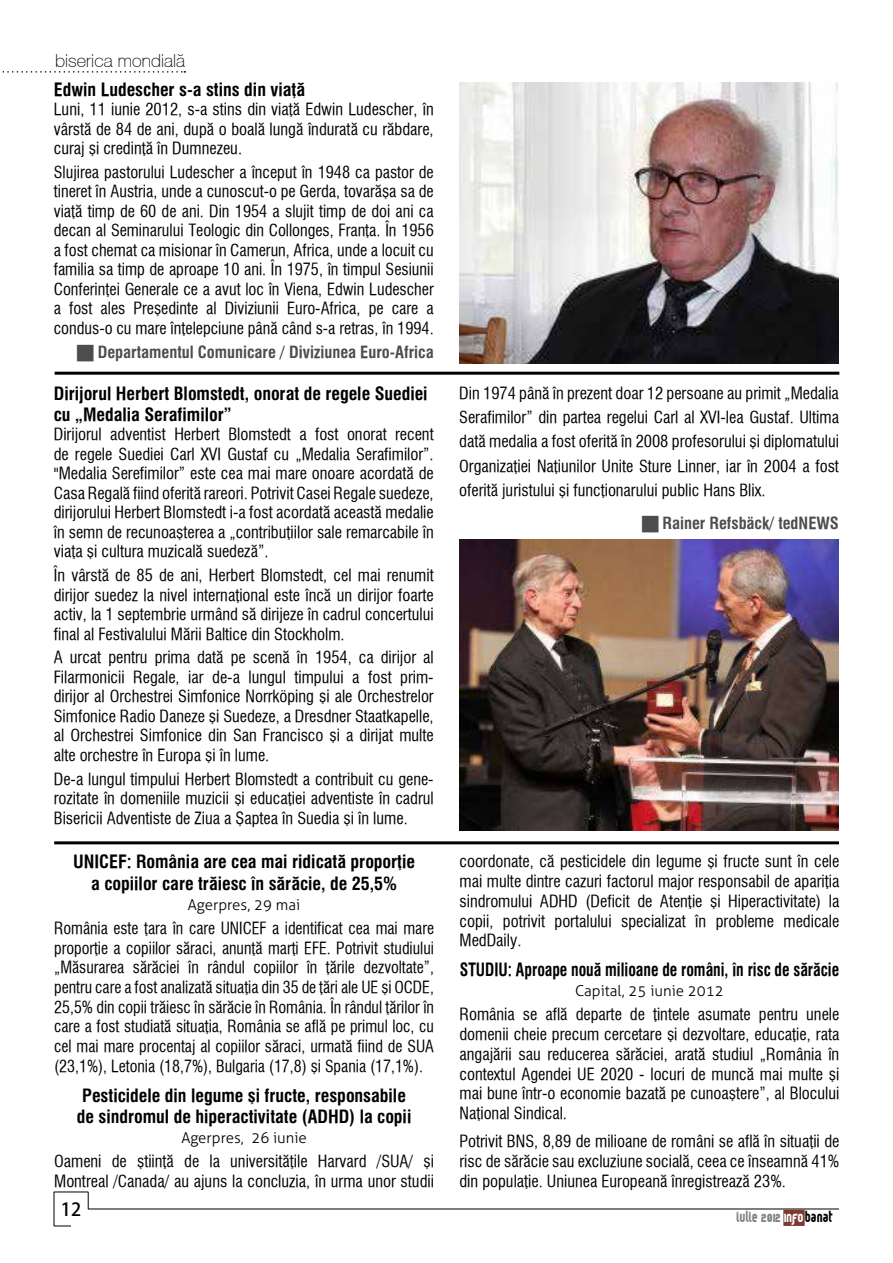
<style>
.page{position:relative;width:893px;height:1263px;background:#fff}
.page>*{position:absolute;margin:0;border:0;box-sizing:border-box;transform-origin:0 0}
.t1{font:700 18px/21.1px "Geneva Narrow";color:#000;text-align:center}
.t2{font:700 18px "Geneva Narrow";color:#000;scale:.87 1}
.t3{font:100 18px "Helvetica Neue CE";color:#000}
.t4{font:18px "Adobe Heiti Std";color:#000}
.t5{font:16.5px/19.5px "Geneva Narrow";color:#000;text-align:justify}
.t6{font:700 16.5px "Geneva Narrow";color:#4d4d4f}
.t7{font:300 15px "Aller";color:#000}
.t8{font:900 12px "Reflex";color:#808285}
.s1{color:#fff}
.s2{color:#000}
</style>
<div class="page">
<hr style="left:88px;top:1209px;width:751px;height:1px;background:#000">
<svg style="left:88px;top:1192px;width:1px;height:17px"></svg>
<hr style="left:54px;top:1192px;width:1px;height:34px;background:#000">
<hr style="left:54px;top:1192px;width:34px;height:1px;background:#000">
<svg style="left:54px;top:1226px;width:17px;height:1px"></svg>
<div style="left:783px;top:1210px;width:22px;height:16px;background:#7c3a30;border:2px solid #7c3a30"></div>
<svg style="left:2px;top:71px;width:183px;height:2px"></svg>
<img style="left:459px;top:539px;width:380px;height:292px">
<img style="left:459px;top:82px;width:380px;height:282px">
<hr style="left:55px;top:372px;width:784px;height:3px;background:#000">
<hr style="left:54px;top:841px;width:785px;height:3px;background:#000">
<p class="t3" style="left:55px;top:50px;width:131px">biserica mondială</p>
<p class="t1" style="left:54px;top:79px;width:253px">Edwin Ludescher s-a stins din viaţă</p>
<p class="t5" style="left:54px;top:99px;width:381px">Luni, 11 iunie 2012, s-a stins din viaţă Edwin Ludescher, în vârstă de 84 de ani, după o boală lungă îndurată cu răbdare, curaj şi credinţă în Dumnezeu.</p>
<p class="t5" style="left:54px;top:162px;width:381px">Slujirea pastorului Ludescher a început în 1948 ca pastor de tineret în Austria, unde a cunoscut-o pe Gerda, tovarăşa sa de viaţă timp de 60 de ani. Din 1954 a slujit timp de doi ani ca decan al Seminarului Teologic din Collonges, Franţa. În 1956 a fost chemat ca misionar în Camerun, Africa, unde a locuit cu familia sa timp de aproape 10 ani. În 1975, în timpul Sesiunii Conferinţei Generale ce a avut loc în Viena, Edwin Ludescher a fost ales Preşedinte al Diviziunii Euro-Africa, pe care a condus-o cu mare înţelepciune până când s-a retras, în 1994.</p>
<p class="t6" style="left:98px;top:342px;width:337px">Departamentul Comunicare / Diviziunea Euro-Africa</p>
<p class="t1" style="left:54px;top:383px;width:375px;text-align:left">Dirijorul Herbert Blomstedt, onorat de regele Suediei cu „Medalia Serafimilor”</p>
<p class="t5" style="left:54px;top:425px;width:381px">Dirijorul adventist Herbert Blomstedt a fost onorat recent de regele Suediei Carl XVI Gustaf cu „Medalia Serafimilor”. "Medalia Serefimilor” este cea mai mare onoare acordată de Casa Regală fiind oferită rareori. Potrivit Casei Regale suedeze, dirijorului Herbert Blomstedt i-a fost acordată această medalie în semn de recunoaşterea a „contribuţiilor sale remarcabile în viaţa şi cultura muzicală suedeză”.</p>
<p class="t5" style="left:54px;top:565px;width:381px">În vârstă de 85 de ani, Herbert Blomstedt, cel mai renumit dirijor suedez la nivel internaţional este încă un dirijor foarte activ, la 1 septembrie urmând să dirijeze în cadrul concertului final al Festivalului Mării Baltice din Stockholm.</p>
<p class="t5" style="left:54px;top:648px;width:381px">A urcat pentru prima dată pe scenă în 1954, ca dirijor al Filarmonicii Regale, iar de-a lungul timpului a fost prim&shy;dirijor al Orchestrei Simfonice Norrköping şi ale Orchestrelor Simfonice Radio Daneze şi Suedeze, a Dresdner Staatkapelle, al Orchestrei Simfonice din San Francisco şi a dirijat multe alte orchestre în Europa şi în lume.</p>
<p class="t5" style="left:54px;top:769px;width:381px">De-a lungul timpului Herbert Blomstedt a contribuit cu gene&shy;rozitate în domeniile muzicii şi educaţiei adventiste în cadrul Bisericii Adventiste de Ziua a Şaptea în Suedia şi în lume.</p>
<p class="t1" style="left:73px;top:851px;width:343px">UNICEF: România are cea mai ridicată proporţie a copiilor care trăiesc în sărăcie, de 25,5%</p>
<p class="t7" style="left:188px;top:896px;width:114px">Agerpres, 29 mai</p>
<p class="t5" style="left:54px;top:918px;width:381px">România este ţara în care UNICEF a identificat cea mai mare proporţie a copiilor săraci, anunţă marţi EFE. Potrivit studiului „Măsurarea sărăciei în rândul copiilor în ţările dezvoltate”, pentru care a fost analizată situaţia din 35 de ţări ale UE şi OCDE, 25,5% din copii trăiesc în sărăcie în România. În rândul ţărilor în care a fost studiată situaţia, România se află pe primul loc, cu cel mai mare procentaj al copiilor săraci, urmată fiind de SUA (23,1%), Letonia (18,7%), Bulgaria (17,8) şi Spania (17,1%).</p>
<p class="t1" style="left:77px;top:1084px;width:336px">Pesticidele din legume şi fructe, responsabile de sindromul de hiperactivitate (ADHD) la copii</p>
<p class="t7" style="left:181px;top:1129px;width:127px">Agerpres, 26 iunie</p>
<p class="t5" style="left:54px;top:1151px;width:381px">Oameni de ştiinţă de la universităţile Harvard /SUA/ şi<br>Montreal /Canada/ au ajuns la concluzia, în urma unor studii</p>
<p class="t4" style="left:61px;top:1199px;width:22px">12</p>
<p class="t5" style="left:459px;top:381px;width:381px;line-height:24.3px">Din 1974 până în prezent doar 12 persoane au primit „Medalia Serafimilor” din partea regelui Carl al XVI-lea Gustaf. Ultima dată medalia a fost oferită în 2008 profesorului şi diplomatului Organizaţiei Naţiunilor Unite Sture Linner, iar în 2004 a fost oferită juristului şi funcţionarului public Hans Blix.</p>
<p class="t6" style="left:663px;top:513px;width:178px">Rainer Refsbäck/ tedNEWS</p>
<p class="t5" style="left:459px;top:851px;width:381px">coordonate, că pesticidele din legume şi fructe sunt în cele mai multe dintre cazuri factorul major responsabil de apariţia sindromului ADHD (Deficit de Atenţie şi Hiperactivitate) la copii, potrivit portalului specializat în probleme medicale MedDaily.</p>
<p class="t2" style="left:460px;top:959px;width:437px">STUDIU: Aproape nouă milioane de români, în risc de sărăcie</p>
<p class="t7" style="left:575px;top:982px;width:150px">Capital, 25 iunie 2012</p>
<p class="t5" style="left:459px;top:1004px;width:381px">România se află departe de ţintele asumate pentru unele domenii cheie precum cercetare şi dezvoltare, educaţie, rata angajării sau reducerea sărăciei, arată studiul „România în contextul Agendei UE 2020 - locuri de muncă mai multe şi mai bune într-o economie bazată pe cunoaştere”, al Blocului Naţional Sindical.</p>
<p class="t5" style="left:459px;top:1131px;width:381px">Potrivit BNS, 8,89 de milioane de români se află în situaţii de risc de sărăcie sau excluziune socială, ceea ce înseamnă 41% din populaţie. Uniunea Europeană înregistrează 23%.</p>
<p class="t8" style="left:736px;top:1208px;width:98px">IULIE 2012 <span class="s1">INFO</span><span class="s2">BANAT</span></p>
</div>
